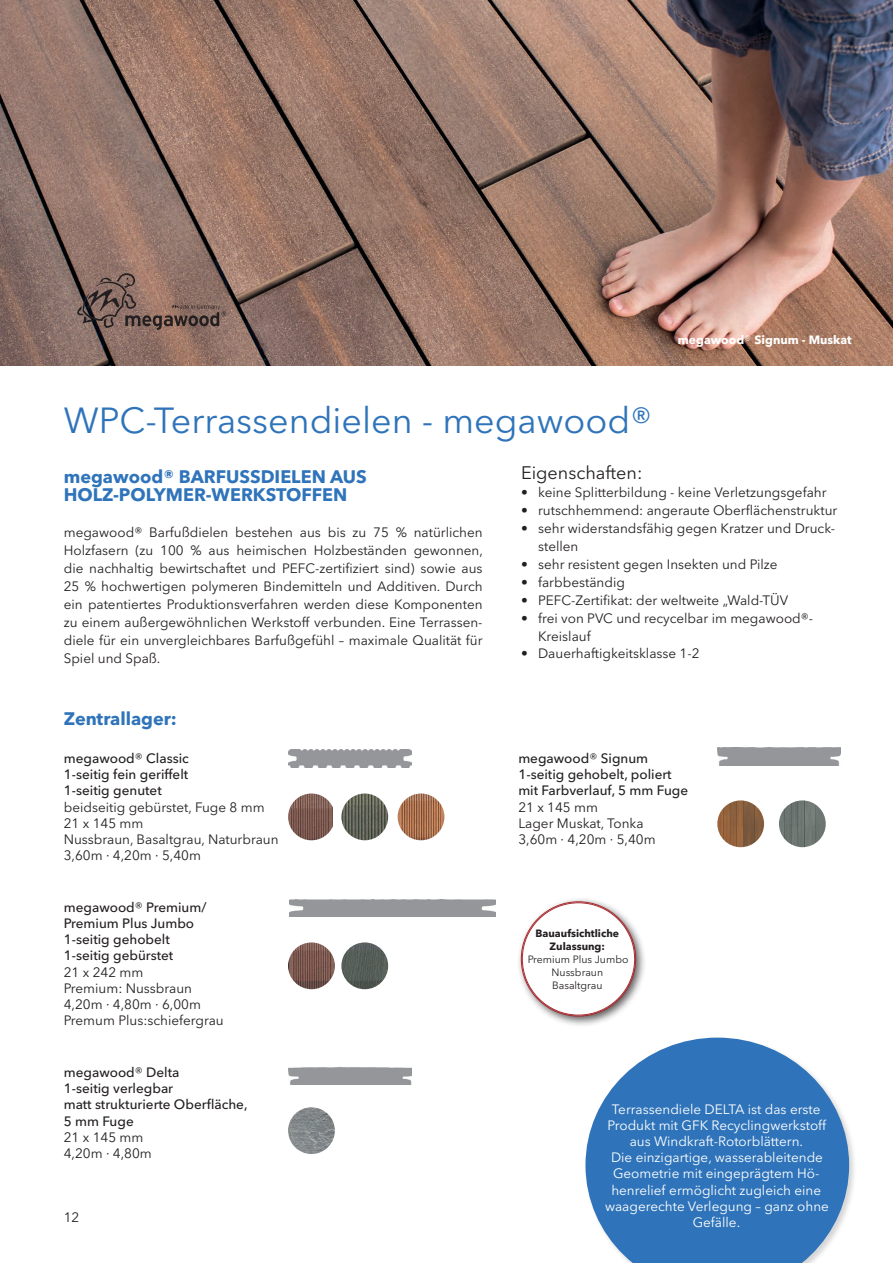
<style>
.page{position:relative;width:893px;height:1263px;background:#fff}
.page>*{position:absolute;margin:0;border:0;box-sizing:border-box;transform-origin:0 0}
.t1{font:36px "Avenir Next LT Pro";color:#2f74ba}
.t2{font:700 18px/18px "Avenir Next LT Pro";color:#2f74ba}
.t3{font:18px "Avenir Next LT Pro";color:#231f20}
.t4{font:13.5px/18px "Avenir Next LT Pro";color:#231f20}
.t5{font:500 13.5px/16.2px "Avenir Next LT Pro";color:#231f20}
.t6{font:13.5px/16.2px "Avenir Next LT Pro";color:#fff;text-align:center}
.t7{font:700 12px "Avenir Next LT Pro";color:#fff}
.t8{font:10.5px/12.6px "Avenir Next LT Pro";color:#231f20;text-align:center}
.t9{font:700 10.5px/12.6px "Avenir Next LT Pro";color:#231f20;text-align:center}
.s1{font-weight:400}
</style>
<div class="page">
<img style="left:0;top:0;width:893px;height:366px">
<svg style="left:58px;top:273px;width:168px;height:57px;background:#80665d"></svg>
<img style="left:288px;top:793px;width:45px;height:47px">
<img style="left:341px;top:793px;width:47px;height:47px;border-radius:23px">
<img style="left:398px;top:793px;width:46px;height:47px;border-radius:23px">
<img style="left:717px;top:800px;width:47px;height:47px;border-radius:23px">
<img style="left:288px;top:749px;width:123px;height:18px">
<img style="left:290px;top:899px;width:205px;height:18px">
<img style="left:718px;top:747px;width:122px;height:18px">
<img style="left:288px;top:1067px;width:123px;height:18px">
<div style="left:584px;top:1036px;width:274px;height:227px;background:#231f20;opacity:.19"></div>
<svg style="left:585px;top:1037px;width:264px;height:226px;fill:#2f74ba"></svg>
<img style="left:288px;top:942px;width:47px;height:47px;border-radius:23px">
<div style="left:516px;top:896px;width:131px;height:131px;background:#231f20;opacity:.75"></div>
<div style="left:522px;top:902px;width:113px;height:113px;background:#fff;border-radius:50%"></div>
<img style="left:779px;top:800px;width:47px;height:47px;border-radius:23px">
<img style="left:341px;top:942px;width:47px;height:47px;border-radius:23px">
<img style="left:288px;top:1107px;width:47px;height:47px;border-radius:23px">
<p class="t7" style="left:678px;top:332px;width:175px">megawood<span class="s1">®</span> Signum - Muskat</p>
<h1 class="t1" style="left:64px;top:399px;width:590px">WPC-Terrassendielen - megawood®</h1>
<h2 class="t2" style="left:64px;top:468px;width:305px">megawood® BARFUSSDIELEN AUS<br>HOLZ-POLYMER-WERKSTOFFEN</h2>
<p class="t4" style="left:64px;top:523px;width:421px;text-align:justify">megawood® Barfußdielen bestehen aus bis zu 75 % natürlichen Holzfasern (zu 100 % aus heimischen Holzbeständen gewonnen, die nachhaltig bewirtschaftet und PEFC-zertifiziert sind) sowie aus 25 % hochwertigen polymeren Bindemitteln und Additiven. Durch ein patentiertes Produktionsverfahren werden diese Komponenten zu einem außergewöhnlichen Werkstoff verbunden. Eine Terrassen&shy;diele für ein unvergleichbares Barfußgefühl – maximale Qualität für Spiel und Spaß.</p>
<h2 class="t3" style="left:521px;top:461px;width:123px">Eigenschaften:</h2>
<p class="t4" style="left:521px;top:483px;width:307px">• keine Splitterbildung - keine Verletzungsgefahr</p>
<p class="t4" style="left:521px;top:501px;width:318px">• rutschhemmend: angeraute Oberflächenstruktur</p>
<p class="t4" style="left:538px;top:519px;width:299px;text-indent:-17px">• sehr widerstandsfähig gegen Kratzer und Druck&shy;stellen</p>
<p class="t4" style="left:521px;top:555px;width:258px">• sehr resistent gegen Insekten und Pilze</p>
<p class="t4" style="left:521px;top:573px;width:105px">• farbbeständig</p>
<p class="t4" style="left:521px;top:591px;width:268px">• PEFC-Zertifikat: der weltweite „Wald-TÜV</p>
<p class="t4" style="left:538px;top:609px;width:277px;text-indent:-17px">• frei von PVC und recycelbar im megawood®-<br>Kreislauf</p>
<p class="t4" style="left:521px;top:645px;width:180px">• Dauerhaftigkeitsklasse 1-2</p>
<h2 class="t2" style="left:64px;top:709px;width:115px">Zentrallager:</h2>
<p class="t5" style="left:64px;top:750px;width:127px;text-align:justify">megawood<span class="s1">®</span> Classic 1-seitig fein geriffelt 1-seitig genutet</p>
<p class="t4" style="left:64px;top:799px;width:216px;line-height:16.2px">beidseitig gebürstet, Fuge 8 mm<br>21 x 145 mm<br>Nussbraun, Basaltgrau, Naturbraun<br>3,60m ∙ 4,20m ∙ 5,40m</p>
<p class="t5" style="left:64px;top:899px;width:144px">megawood<span class="s1">®</span> Premium/<br>Premium Plus Jumbo<br>1-seitig gehobelt<br>1-seitig gebürstet</p>
<p class="t4" style="left:64px;top:964px;width:162px;line-height:16.2px">21 x 242 mm<br>Premium: Nussbraun<br>4,20m ∙ 4,80m ∙ 6,00m<br>Premum Plus:schiefergrau</p>
<p class="t5" style="left:64px;top:1064px;width:185px">megawood<span class="s1">®</span> Delta<br>1-seitig verlegbar<br>matt strukturierte Oberfläche,<br>5 mm Fuge</p>
<p class="t4" style="left:64px;top:1129px;width:90px;line-height:16.2px">21 x 145 mm<br>4,20m ∙ 4,80m</p>
<p class="t4" style="left:64px;top:1208px;width:17px">12</p>
<p class="t5" style="left:518px;top:750px;width:171px">megawood<span class="s1">®</span> Signum<br>1-seitig gehobelt, poliert mit Farbverlauf, 5 mm Fuge</p>
<p class="t4" style="left:518px;top:799px;width:139px;line-height:16.2px">21 x 145 mm<br>Lager Muskat, Tonka<br>3,60m ∙ 4,20m ∙ 5,40m</p>
<p class="t9" style="left:536px;top:927px;width:85px">Bauaufsichtliche<br>Zulassung:</p>
<p class="t8" style="left:528px;top:953px;width:102px">Premium Plus Jumbo<br>Nussbraun<br>Basaltgrau</p>
<p class="t6" style="left:605px;top:1101px;width:225px">Terrassendiele DELTA ist das erste<br>Produkt mit GFK Recyclingwerkstoff aus Windkraft-Rotorblättern.<br>Die einzigartige, wasserableitende<br>Geometrie mit eingeprägtem Hö&shy;henrelief ermöglicht zugleich eine waagerechte Verlegung – ganz ohne<br>Gefälle.</p>
</div>
